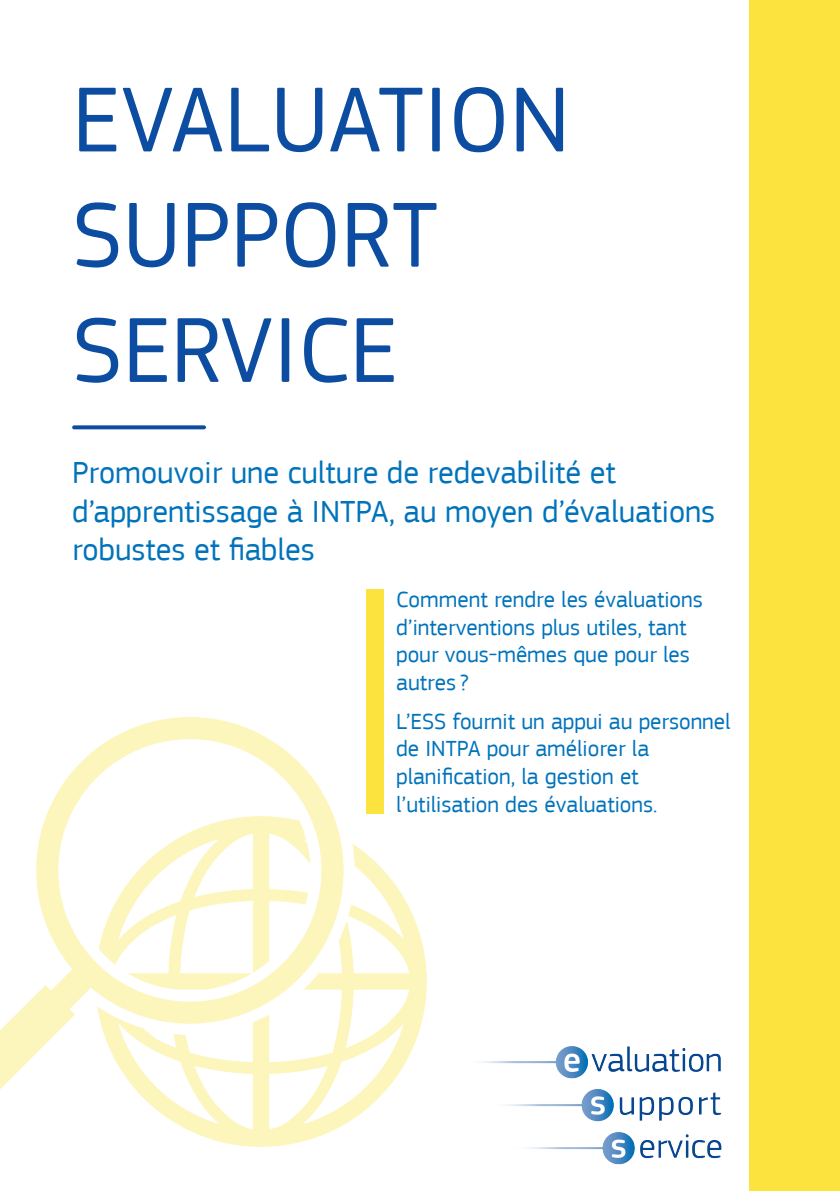
<style>
.page{position:relative;width:840px;height:1191px;background:#fff}
.page>*{position:absolute;margin:0;border:0;box-sizing:border-box;transform-origin:0 0}
.t1{font:96px/115.2px "EC Square Sans Pro";color:#0d4da1}
.t2{font:32px/38.4px "EC Square Sans Pro";color:#0073bc}
.t3{font:23px/27.6px "EC Square Sans Pro";color:#0073bc}
</style>
<div class="page">
<img style="left:0;top:717px;width:426px;height:430px">
<div style="left:366px;top:590px;width:17px;height:224px;background:#fde33d"></div>
<img style="left:482px;top:1046px;width:240px;height:119px">
<div style="left:748px;top:0;width:91px;height:1191px;background:#fde33d"></div>
<svg style="left:74px;top:425px;width:130px;height:4px"></svg>
<p class="t1" style="left:72px;top:63px;width:499px">EVALUATION<br>SUPPORT</p>
<p class="t1" style="left:72px;top:293px;width:327px">SERVICE</p>
<p class="t2" style="left:72px;top:454px;width:644px">Promouvoir une culture de redevabilité et d’apprentissage à INTPA, au moyen d’évaluations robustes et fiables</p>
<p class="t3" style="left:396px;top:586px;width:308px">Comment rendre les évaluations d’interventions plus utiles, tant pour vous-mêmes que pour les autres ?</p>
<p class="t3" style="left:396px;top:707px;width:336px">L’ESS fournit un appui au personnel de INTPA pour améliorer la planification, la gestion et l’utilisation des évaluations.</p>
</div>
